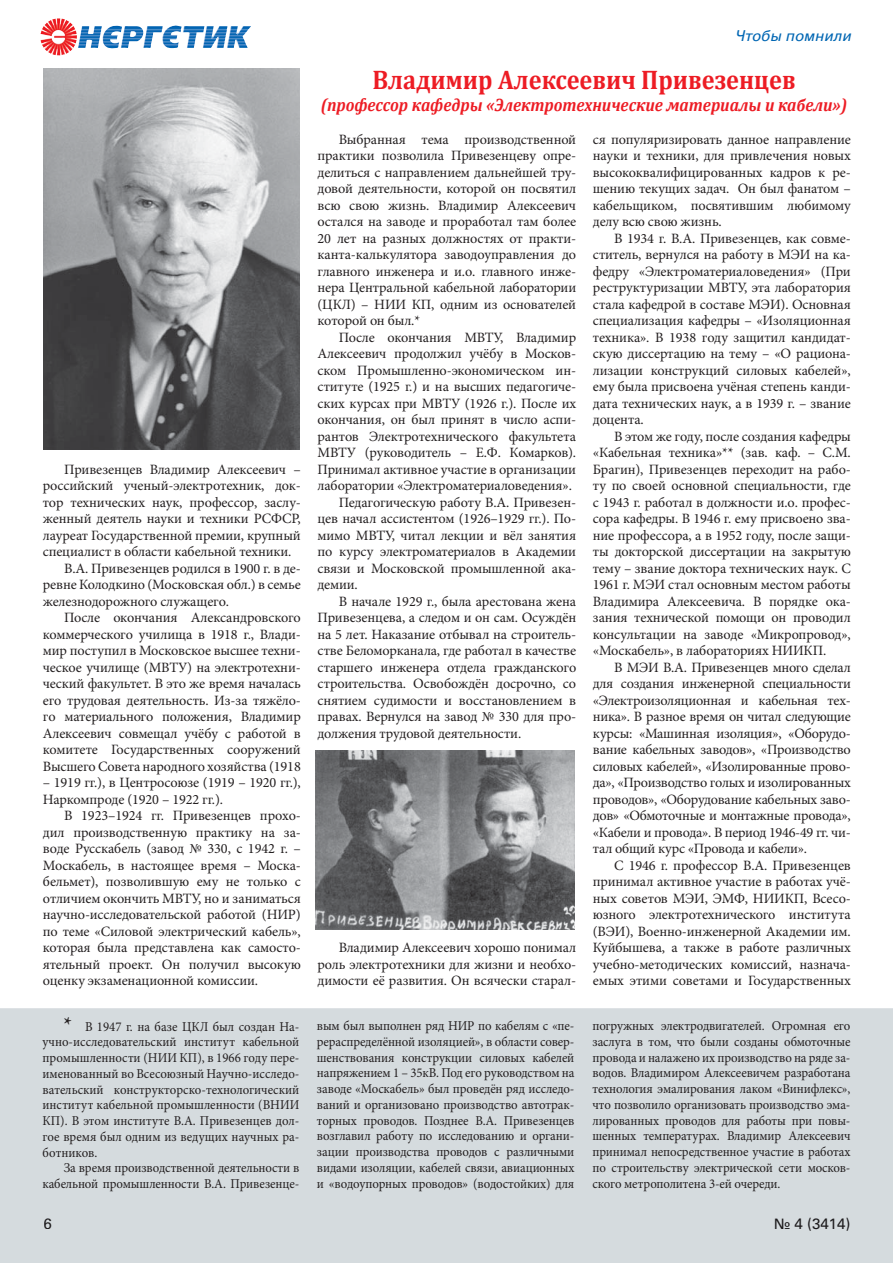
<style>
.page{position:relative;width:893px;height:1263px;background:#fff}
.page>*{position:absolute;margin:0;border:0;box-sizing:border-box;transform-origin:0 0}
.t1{font:700 27px "Cambria";color:#ed1c24;scale:.9 1}
.t2{font:italic 700 18px "Cambria";color:#ed1c24;scale:.9 1}
.t3{font:italic 15px "Univers C";color:#0066b3}
.t4{font:15px "Univers C";color:#1c1a1c}
.t5{font:15px "Univers C";color:#231f20}
.t6{font:14.25px/16.5px "Minion Pro";letter-spacing:-.01em;color:#231f20;text-align:justify}
.t7{font:13.5px/15.8px "Minion Pro";letter-spacing:-.01em;color:#231f20;text-align:justify;scale:.95 1}
.s1{font-weight:700;font-size:21px}
</style>
<div class="page">
<img style="left:40px;top:18px;width:142px;height:37px">
<div style="left:0;top:1008px;width:893px;height:255px;background:#d5dbde"></div>
<div style="left:775px;top:1217px;width:74px;height:13px;background:#d5dbde"></div>
<div style="left:44px;top:1218px;width:7px;height:11px;background:#d5dbde"></div>
<img style="left:44px;top:68px;width:255px;height:381px">
<img style="left:315px;top:751px;width:259px;height:178px">
<p class="t3" style="left:734px;top:27px;width:118px">Чтобы помнили</p>
<p class="t6" style="left:64px;top:462px;width:238px">Привезенцев Владимир Алексеевич –</p>
<p class="t6" style="left:43px;top:479px;width:259px">российский ученый-электротехник, док-</p>
<p class="t6" style="left:43px;top:495px;width:259px">тор технических наук, профессор, заслу-</p>
<p class="t6" style="left:43px;top:512px;width:259px">женный деятель науки и техники РСФСР,</p>
<p class="t6" style="left:43px;top:528px;width:259px">лауреат Государственной премии, крупный</p>
<p class="t6" style="left:43px;top:545px;width:250px">специалист в области кабельной техники.</p>
<p class="t6" style="left:64px;top:561px;width:238px">В.А. Привезенцев родился в 1900 г. в де-</p>
<p class="t6" style="left:43px;top:578px;width:259px">ревне Колодкино (Московская обл.) в семье</p>
<p class="t6" style="left:43px;top:594px;width:188px">железнодорожного служащего.</p>
<p class="t6" style="left:64px;top:611px;width:238px">После окончания Александровского</p>
<p class="t6" style="left:43px;top:627px;width:259px">коммерческого училища в 1918 г., Влади-</p>
<p class="t6" style="left:43px;top:644px;width:259px">мир поступил в Московское высшее техни-</p>
<p class="t6" style="left:43px;top:660px;width:260px">ческое училище (МВТУ) на электротехни-</p>
<p class="t6" style="left:43px;top:677px;width:259px">ческий факультет. В это же время началась</p>
<p class="t6" style="left:43px;top:693px;width:259px">его трудовая деятельность. Из-за тяжёло-</p>
<p class="t6" style="left:43px;top:710px;width:259px">го материального положения, Владимир</p>
<p class="t6" style="left:43px;top:726px;width:259px">Алексеевич совмещал учёбу с работой в</p>
<p class="t6" style="left:43px;top:743px;width:259px">комитете Государственных сооружений</p>
<p class="t6" style="left:43px;top:759px;width:259px">Высшего Совета народного хозяйства (1918</p>
<p class="t6" style="left:43px;top:776px;width:259px">– 1919 гг.), в Центросоюзе (1919 – 1920 гг.),<br>Наркомпроде (1920 – 1922 гг.).</p>
<p class="t6" style="left:43px;top:809px;width:260px;text-indent:21px">В 1923–1924 гг. Привезенцев прохо&shy;дил производственную практику на за&shy;воде Русскабель (завод № 330, с 1942 г. – Москабель, в настоящее время – Моска&shy;бельмет), позволившую ему не только с отличием окончить МВТУ, но и заниматься научно-исследовательской работой (НИР) по теме «Силовой электрический кабель», которая была представлена как самосто&shy;ятельный проект. Он получил высокую оценку экзаменационной комиссии.</p>
<p class="t7" style="left:42px;top:1019px;width:272px;text-indent:21px"><span class="s1">*</span> В 1947 г. на базе ЦКЛ был создан На&shy;учно-исследовательский институт кабельной промышленности (НИИ КП), в 1966 году пере&shy;именованный во Всесоюзный Научно-исследо&shy;вательский конструкторско-технологический институт кабельной промышленности (ВНИИ КП). В этом институте B.A. Привезенцев дол&shy;гое время был одним из ведущих научных ра&shy;ботников.</p>
<p class="t7" style="left:42px;top:1161px;width:272px;text-align:right">За время производственной деятельности в кабельной промышленности В.А. Привезенце-</p>
<h1 class="t1" style="left:372px;top:63px;width:472px">Владимир Алексеевич Привезенцев</h1>
<p class="t2" style="left:321px;top:94px;width:587px">(профессор кафедры «Электротехнические материалы и кабели»)</p>
<p class="t6" style="left:317px;top:132px;width:260px;text-indent:21px">Выбранная тема производственной практики позволила Привезенцеву опре&shy;делиться с направлением дальнейшей тру&shy;довой деятельности, которой он посвятил всю свою жизнь. Владимир Алексеевич остался на заводе и проработал там более 20 лет на разных должностях от практи&shy;канта-калькулятора заводо управления до главного инженера и и.о. главного инже&shy;нера Центральной кабельной лаборатории (ЦКЛ) – НИИ КП, одним из основателей которой он был.*</p>
<p class="t6" style="left:339px;top:330px;width:239px">После окончания МВТУ, Владимир</p>
<p class="t6" style="left:317px;top:347px;width:260px">Алексеевич продолжил учёбу в Москов-</p>
<p class="t6" style="left:317px;top:363px;width:260px">ском Промышленно-экономическом ин-</p>
<p class="t6" style="left:317px;top:380px;width:260px">ституте (1925 г.) и на высших педагогиче-</p>
<p class="t6" style="left:317px;top:396px;width:260px">ских курсах при МВТУ (1926 г.). После их</p>
<p class="t6" style="left:317px;top:413px;width:260px">окончания, он был принят в число аспи-</p>
<p class="t6" style="left:317px;top:429px;width:260px">рантов Электротехнического факультета</p>
<p class="t6" style="left:317px;top:446px;width:260px">МВТУ (руководитель – Е.Ф. Комарков).</p>
<p class="t6" style="left:317px;top:462px;width:260px">Принимал активное участие в организации</p>
<p class="t6" style="left:317px;top:479px;width:256px">лаборатории «Электроматериаловедения».</p>
<p class="t6" style="left:339px;top:495px;width:239px">Педагогическую работу В.А. Привезен-</p>
<p class="t6" style="left:317px;top:512px;width:260px">цев начал ассистентом (1926–1929 гг.). По-</p>
<p class="t6" style="left:317px;top:528px;width:260px">мимо МВТУ, читал лекции и вёл занятия</p>
<p class="t6" style="left:317px;top:545px;width:260px">по курсу электроматериалов в Академии</p>
<p class="t6" style="left:317px;top:561px;width:260px">связи и Московской промышленной ака-</p>
<p class="t6" style="left:317px;top:578px;width:42px">демии.</p>
<p class="t6" style="left:339px;top:594px;width:239px">В начале 1929 г., была арестована жена</p>
<p class="t6" style="left:317px;top:611px;width:260px">Привезенцева, а следом и он сам. Осуждён</p>
<p class="t6" style="left:317px;top:627px;width:260px">на 5 лет. Наказание отбывал на строитель-</p>
<p class="t6" style="left:317px;top:644px;width:260px">стве Беломорканала, где работал в качестве</p>
<p class="t6" style="left:317px;top:660px;width:260px">старшего инженера отдела гражданского</p>
<p class="t6" style="left:317px;top:677px;width:260px">строительства. Освобождён досрочно, со</p>
<p class="t6" style="left:317px;top:693px;width:260px">снятием судимости и восстановлением в</p>
<p class="t6" style="left:317px;top:710px;width:260px">правах. Вернулся на завод № 330 для про-</p>
<p class="t6" style="left:317px;top:726px;width:205px">должения трудовой деятельности.</p>
<p class="t6" style="left:317px;top:941px;width:260px;text-indent:21px">Владимир Алексеевич хорошо понимал роль электротехники для жизни и необхо&shy;димости её развития. Он всячески старал-</p>
<p class="t6" style="left:593px;top:132px;width:259px">ся популяризировать данное направление науки и техники, для привлечения новых высококвалифицированных кадров к ре&shy;шению текущих задач. Он был фанатом – кабельщиком, посвятившим любимому делу всю свою жизнь.</p>
<p class="t6" style="left:593px;top:231px;width:260px;text-indent:21px">В 1934 г. В.А. Привезенцев, как совме&shy;ститель, вернулся на работу в МЭИ на ка&shy;федру «Электроматериаловедения» (При реструктуризации МВТУ, эта лаборатория стала кафедрой в составе МЭИ). Основная специализация кафедры – «Изоляционная техника». В 1938 году защитил кандидат&shy;скую диссертацию на тему – «О рациона&shy;лизации конструкций силовых кабелей», ему была присвоена учёная степень канди&shy;дата технических наук, а в 1939 г. – звание доцента.</p>
<p class="t6" style="left:593px;top:429px;width:260px;text-indent:21px">В этом же году, после создания кафедры «Кабельная техника»** (зав. каф. – С.М.<br>Брагин), Привезенцев переходит на рабо&shy;ту по своей основной специальности, где с 1943 г. работал в должности и.о. профес&shy;сора кафедры. В 1946 г. ему присвоено зва&shy;ние профессора, а в 1952 году, после защи&shy;ты докторской диссертации на закрытую тему – звание доктора технических наук. С 1961 г. МЭИ стал основным местом работы Владимира Алексеевича. В порядке ока&shy;зания технической помощи он проводил консультации на заводе «Микропровод», «Мос кабель», в лабораториях НИИКП.</p>
<p class="t6" style="left:593px;top:660px;width:260px;text-indent:21px">В МЭИ В.А. Привезенцев много сделал для создания инженерной специальности «Электроизоляционная и кабельная тех&shy;ника». В разное время он читал следующие курсы: «Машинная изоляция», «Оборудо&shy;вание кабельных заводов», «Производство силовых кабелей», «Изолированные прово&shy;да», «Производство голых и изолированных проводов», «Оборудование кабельных заво&shy;дов» «Обмоточные и монтажные провода», «Кабели и провода». В период 1946-49 гг. чи&shy;тал общий курс «Провода и кабели».</p>
<p class="t6" style="left:593px;top:858px;width:259px;text-indent:21px">С 1946 г. профессор В.А. Привезенцев принимал активное участие в работах учё&shy;ных советов МЭИ, ЭМФ, НИИКП, Всесо&shy;юзного электротехнического института (ВЭИ), Военно-инженерной Академии им.<br>Куйбышева, а также в работе различных учебно-методических комиссий, назнача&shy;емых этими советами и Государственных</p>
<p class="t7" style="left:317px;top:1019px;width:273px">вым был выполнен ряд НИР по кабелям с «пе&shy;рераспределённой изоляцией», в области совер&shy;шенствования конструкции силовых кабелей напряжением 1 – 35кВ. Под его руководством на заводе «Москабель» был проведён ряд исследо&shy;ваний и организовано производство автотрак&shy;торных проводов. Позднее В.А. Привезенцев возглавил работу по исследованию и органи&shy;зации производства проводов с различными видами изоляции, кабелей связи, авиационных и «водоупорных проводов» (водостойких) для</p>
<p class="t7" style="left:592px;top:1019px;width:273px">погружных электродвигателей. Огромная его заслуга в том, что были созданы обмоточные провода и налажено их производство на ряде за&shy;водов. Владимиром Алексеевичем разработана технология эмалирования лаком «Винифлекс», что позволило организовать производство эма&shy;лированных проводов для работы при повы&shy;шенных температурах. Владимир Алексеевич принимал непосредственное участие в работах по строительству электрической сети москов&shy;ского метрополитена 3-ей очереди.</p>
<p class="t5" style="left:44px;top:1215px;width:10px">6</p>
<p class="t4" style="left:774px;top:1215px;width:78px">№ 4 (3414)</p>
</div>
